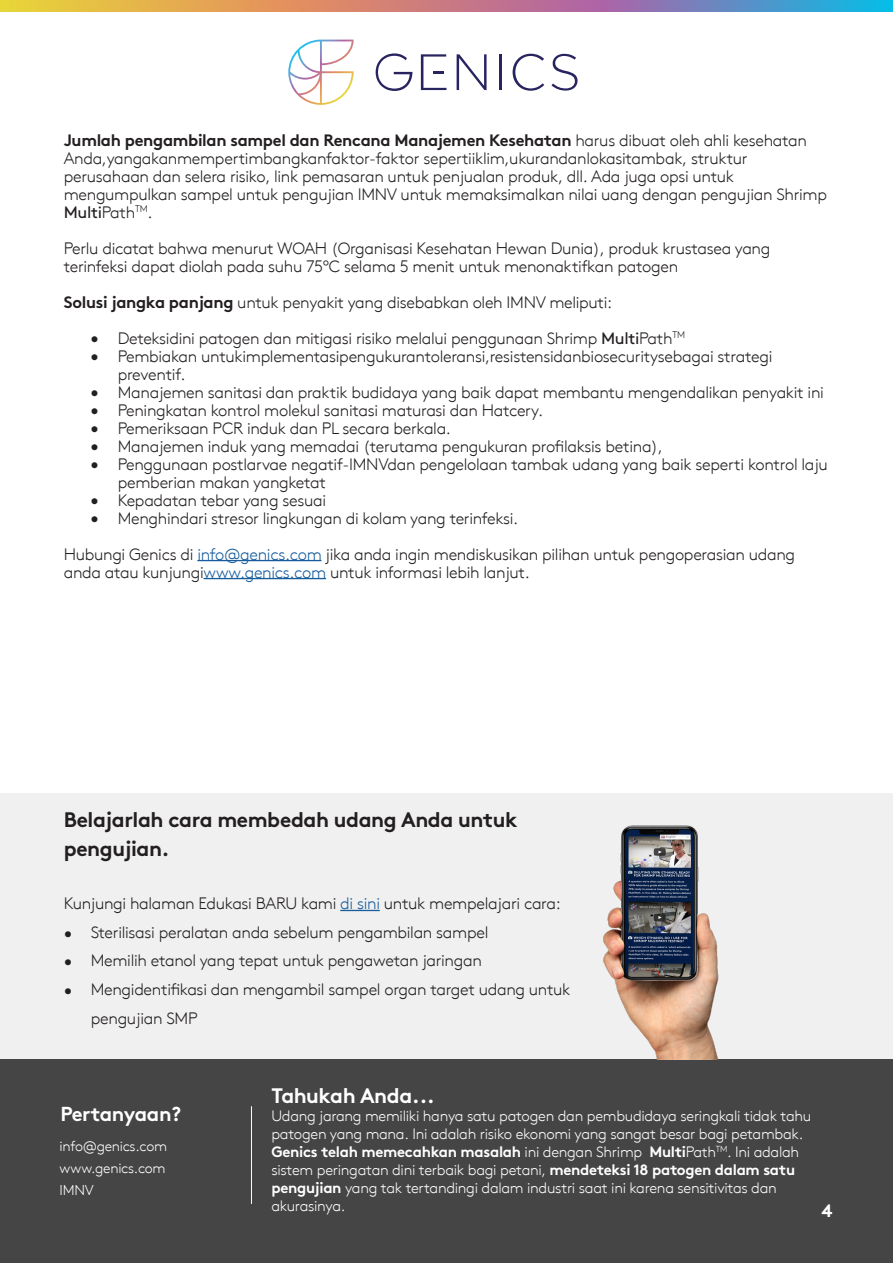
<style>
.page{position:relative;width:893px;height:1263px;background:#fff}
.page>*{position:absolute;margin:0;border:0;box-sizing:border-box;transform-origin:0 0}
.t1{font:700 21px/28.5px "Brown";letter-spacing:-.02em;color:#231f20}
.t2{font:700 21px "Brown";letter-spacing:-.02em;color:#fff}
.t3{font:700 20.25px "Brown";letter-spacing:-.02em;color:#fff}
.t4{font:700 18px "Brown";color:#fff}
.t5{font:300 16.5px/18px "Brown";letter-spacing:-.02em;color:#231f20}
.t6{font:700 16.5px "Brown";letter-spacing:-.02em;color:#231f20}
.t7{font:16.5px "Brown";letter-spacing:-.02em;color:#231f20}
.t8{font:300 15px/18px "Brown";letter-spacing:-.02em;color:#fff}
.t9{font:300 14.25px "Brown";letter-spacing:-.02em;color:#fff}
.s1{font-weight:300}
.s2{font-weight:700}
.s3{font-weight:400}
.s4{color:#175d9e}
</style>
<div class="page">
<img style="left:0;top:0;width:893px;height:11px">
<hr style="left:197px;top:560px;width:124px;height:1px;background:#175d9e">
<hr style="left:203px;top:578px;width:123px;height:1px;background:#175d9e">
<svg style="left:376px;top:53px;width:36px;height:38px"></svg>
<svg style="left:457px;top:54px;width:30px;height:36px"></svg>
<hr style="left:499px;top:54px;width:3px;height:36px;background:#282460">
<svg style="left:513px;top:54px;width:31px;height:37px"></svg>
<svg style="left:551px;top:54px;width:26px;height:37px"></svg>
<svg style="left:421px;top:54px;width:25px;height:36px"></svg>
<svg style="left:288px;top:40px;width:66px;height:65px"></svg>
<div style="left:0;top:1060px;width:893px;height:203px;background:#454545"></div>
<hr style="left:251px;top:1106px;width:1px;height:98px;background:#fff">
<div style="left:0;top:793px;width:893px;height:267px;background:#f0f0f0"></div>
<img style="left:571px;top:825px;width:177px;height:235px">
<hr style="left:340px;top:910px;width:40px;height:1px;background:#175d9e">
<p class="t6" style="left:64px;top:126px;width:745px">Jumlah pengambilan sampel dan Rencana Manajemen Kesehatan <span class="s1">harus dibuat oleh ahli kesehatan</span></p>
<p class="t5" style="left:64px;top:148px;width:685px">Anda,yangakanmempertimbangkanfaktor-faktor sepertiiklim,ukurandanlokasitambak, struktur</p>
<p class="t5" style="left:64px;top:166px;width:672px">perusahaan dan selera risiko, link pemasaran untuk penjualan produk, dll. Ada juga opsi untuk</p>
<p class="t5" style="left:64px;top:184px;width:765px">mengumpulkan sampel untuk pengujian IMNV untuk memaksimalkan nilai uang dengan pengujian Shrimp</p>
<p class="t7" style="left:64px;top:199px;width:90px">Multi<span class="s1">Path</span><sup>TM</sup><span class="s1">.</span></p>
<p class="t5" style="left:64px;top:238px;width:708px">Perlu dicatat bahwa menurut WOAH (Organisasi Kesehatan Hewan Dunia), produk krustasea yang terinfeksi dapat diolah pada suhu 75°C selama 5 menit untuk menonaktifkan patogen</p>
<p class="t5" style="left:64px;top:292px;width:550px"><span class="s2">Solusi jangka panjang</span> untuk penyakit yang disebabkan oleh IMNV meliputi:</p>
<p class="t5" style="left:91px;top:328px;width:596px">• Deteksidini patogen dan mitigasi risiko melalui penggunaan Shrimp <span class="s3">Multi</span>Path<sup>TM</sup></p>
<p class="t5" style="left:118px;top:346px;width:656px;text-indent:-27px">• Pembiakan untukimplementasipengukurantoleransi,resistensidanbiosecuritysebagai strategi preventif.</p>
<p class="t5" style="left:91px;top:382px;width:735px">• Manajemen sanitasi dan praktik budidaya yang baik dapat membantu mengendalikan penyakit ini</p>
<p class="t5" style="left:91px;top:400px;width:454px">• Peningkatan kontrol molekul sanitasi maturasi dan Hatcery.</p>
<p class="t5" style="left:91px;top:418px;width:362px">• Pemeriksaan PCR induk dan PL secara berkala.</p>
<p class="t5" style="left:91px;top:436px;width:574px">• Manajemen induk yang memadai (terutama pengukuran profilaksis betina),</p>
<p class="t5" style="left:118px;top:454px;width:712px;text-indent:-27px">• Penggunaan postlarvae negatif-IMNVdan pengelolaan tambak udang yang baik seperti kontrol laju pemberian makan yangketat</p>
<p class="t5" style="left:91px;top:490px;width:237px">• Kepadatan tebar yang sesuai</p>
<p class="t5" style="left:91px;top:508px;width:429px">• Menghindari stresor lingkungan di kolam yang terinfeksi.</p>
<p class="t5" style="left:64px;top:544px;width:733px">Hubungi Genics di <span class="s4">info@genics.com</span> jika anda ingin mendiskusikan pilihan untuk pengoperasian udang anda atau kunjungi<span class="s4">www.genics.com</span> untuk informasi lebih lanjut.</p>
<p class="t1" style="left:64px;top:803px;width:455px">Belajarlah cara membedah udang Anda untuk pengujian.</p>
<p class="t5" style="left:64px;top:893px;width:498px">Kunjungi halaman Edukasi BARU kami <span class="s4">di sini</span> untuk mempelajari cara:</p>
<p class="t5" style="left:64px;top:922px;width:426px">• Sterilisasi peralatan anda sebelum pengambilan sampel</p>
<p class="t5" style="left:64px;top:950px;width:420px">• Memilih etanol yang tepat untuk pengawetan jaringan</p>
<p class="t5" style="left:91px;top:974px;width:481px;line-height:28.5px;text-indent:-27px">• Mengidentifikasi dan mengambil sampel organ target udang untuk pengujian SMP</p>
<p class="t3" style="left:60px;top:1097px;width:122px">Pertanyaan?</p>
<p class="t9" style="left:60px;top:1136px;width:109px">info@genics.com</p>
<p class="t9" style="left:60px;top:1157px;width:108px">www.genics.com</p>
<p class="t9" style="left:60px;top:1179px;width:36px">IMNV</p>
<p class="t2" style="left:271px;top:1078px;width:165px">Tahukah Anda...</p>
<p class="t8" style="left:271px;top:1105px;width:541px">Udang jarang memiliki hanya satu patogen dan pembudidaya seringkali tidak tahu patogen yang mana. Ini adalah risiko ekonomi yang sangat besar bagi petambak.<br><span class="s2">Genics telah memecahkan masalah</span> ini dengan Shrimp <span class="s2">Multi</span>Path<sup>TM</sup>. Ini adalah sistem peringatan dini terbaik bagi petani, <span class="s2">mendeteksi 18 patogen dalam satu pengujian</span> yang tak tertandingi dalam industri saat ini karena sensitivitas dan akurasinya.</p>
<p class="t4" style="left:821px;top:1196px;width:13px">4</p>
</div>
